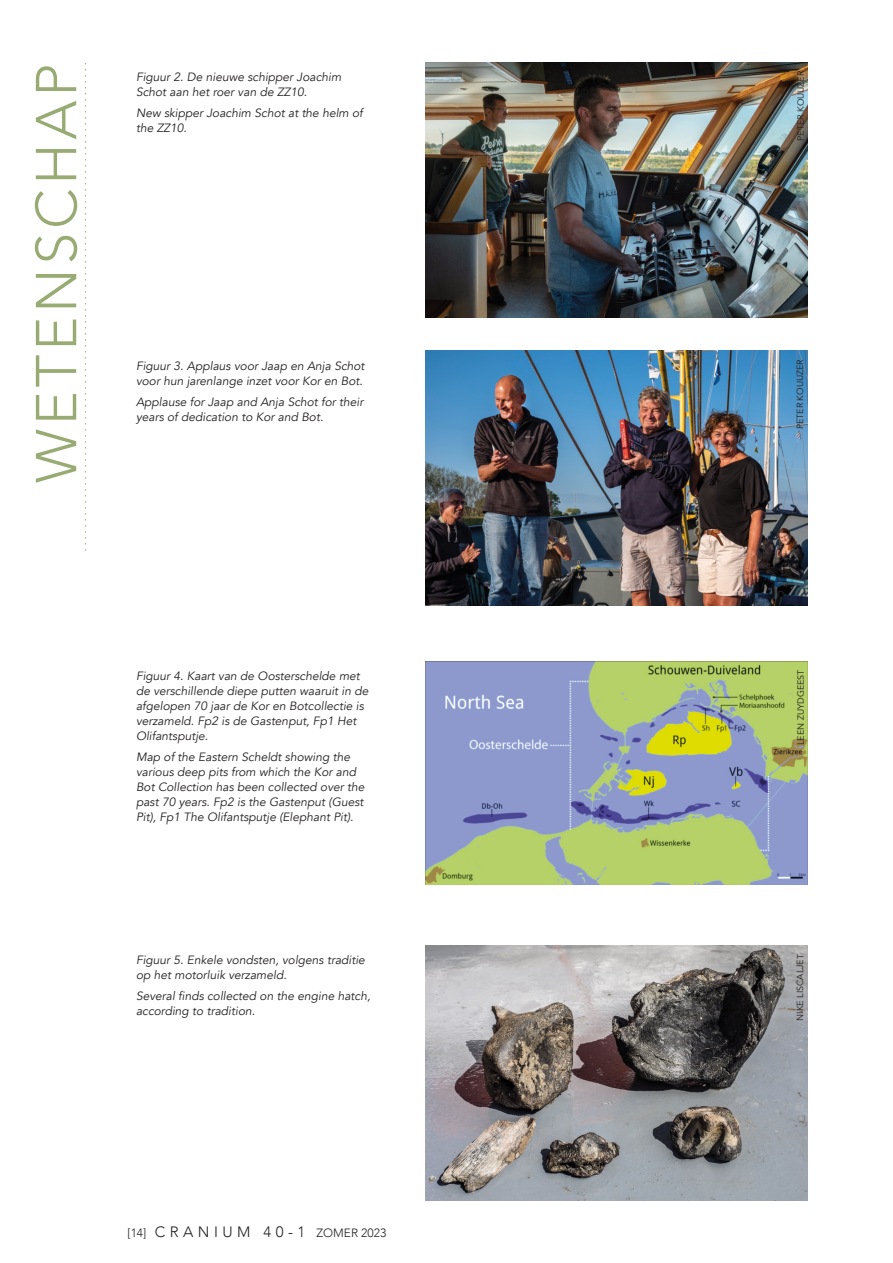
<style>
.page{position:relative;width:893px;height:1263px;background:#fff}
.page>*{position:absolute;margin:0;border:0;box-sizing:border-box;transform-origin:0 0}
.t1{font:300 57px "Avenir";letter-spacing:.07em;color:#97ab73}
.t2{font:italic 12px/15px "Avenir";color:#231f20}
.t3{font:300 12px "Avenir";color:#231f20}
.t4{font:9px "Avenir";letter-spacing:-.005em;color:#231f20}
.s1{font-size:15px}
</style>
<div class="page">
<svg style="left:85px;top:64px;width:1px;height:487px"></svg>
<img style="left:426px;top:351px;width:382px;height:255px">
<img style="left:425px;top:62px;width:383px;height:256px">
<img style="left:425px;top:945px;width:383px;height:255px">
<img style="left:426px;top:661px;width:382px;height:223px">
<h1 class="t1" style="left:19px;top:483px;width:421px;rotate:-90deg">WETENSCHAP</h1>
<p class="t2" style="left:136px;top:70px;width:207px">Figuur 2. De nieuwe schipper Joachim<br>Schot aan het roer van de ZZ10.</p>
<p class="t2" style="left:136px;top:106px;width:228px">New skipper Joachim Schot at the helm of the ZZ10.</p>
<p class="t2" style="left:136px;top:358px;width:230px">Figuur 3. Applaus voor Jaap en Anja Schot voor hun jarenlange inzet voor Kor en Bot.</p>
<p class="t2" style="left:136px;top:394px;width:229px">Applause for Jaap and Anja Schot for their years of dedication to Kor and Bot.</p>
<p class="t2" style="left:136px;top:668px;width:234px">Figuur 4. Kaart van de Oosterschelde met de verschillende diepe putten waaruit in de afgelopen 70 jaar de Kor en Botcollectie is verzameld. Fp2 is de Gastenput, Fp1 Het Olifantsputje.</p>
<p class="t2" style="left:136px;top:749px;width:230px">Map of the Eastern Scheldt showing the various deep pits from which the Kor and Bot Collection has been collected over the past 70 years. Fp2 is the Gastenput (Guest Pit), Fp1 The Olifantsputje (Elephant Pit).</p>
<p class="t2" style="left:136px;top:953px;width:230px">Figuur 5. Enkele vondsten, volgens traditie op het motorluik verzameld.</p>
<p class="t2" style="left:136px;top:989px;width:236px">Several finds collected on the engine hatch, according to tradition.</p>
<p class="t3" style="left:128px;top:1225px;width:260px">[14] <span class="s1">CRANIUM 40-1</span> ZOMER2023</p>
<p class="t4" style="left:795px;top:141px;width:72px;rotate:-90deg">PETER KOUĲZER</p>
<p class="t4" style="left:794px;top:429px;width:72px;rotate:-90deg">PETER KOUĲZER</p>
<p class="t4" style="left:795px;top:745px;width:77px;rotate:-90deg">LEEN ZUYDGEEST</p>
<p class="t4" style="left:794px;top:1020px;width:68px;rotate:-90deg">NIKE LISCALJET</p>
</div>
